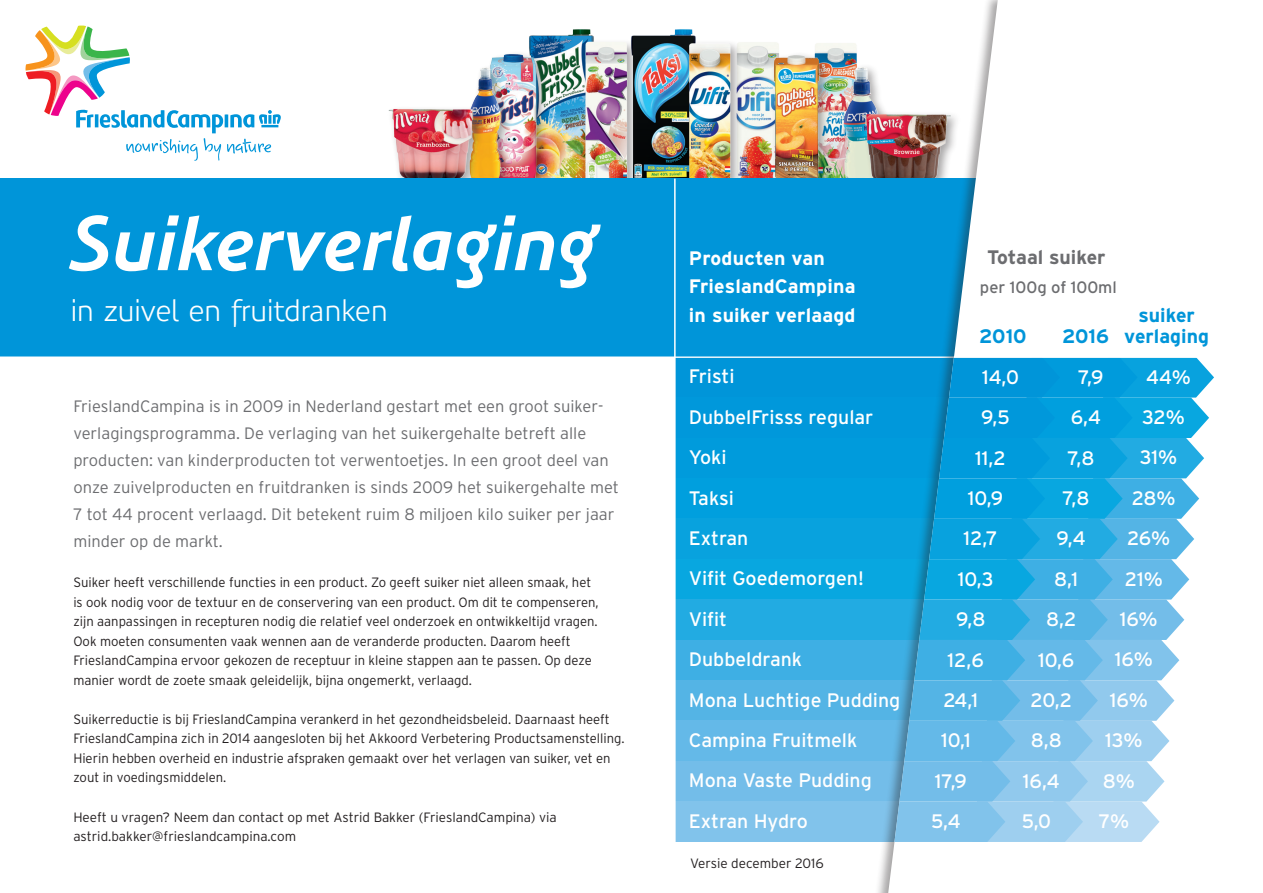
<style>
.page{position:relative;width:1263px;height:893px;background:#fff}
.page>*{position:absolute;margin:0;border:0;box-sizing:border-box;transform-origin:0 0}
.t1{font:italic 700 75.3px "Precious Sans";color:#fff}
.t2{font:30.15px "Precious Sans";color:#fff}
.t3{font:19.5px/40.3px "Interstate";color:#fff}
.t4{font:700 19.5px/28.5px "Interstate";letter-spacing:.01em;color:#fff}
.t5{font:700 19.5px/21px "Interstate";color:#0095d9;text-align:center}
.t6{font:700 19.5px "Interstate";color:#6c6d70}
.t7{font:300 16.5px/27px "Interstate";color:#6c6d70}
.t8{font:16.5px "Interstate";color:#6c6d70}
.t9{font:300 13.5px/19.5px "Interstate";color:#231f20}
</style>
<div class="page">
<img style="left:631px;top:29px;width:65px;height:150px">
<img style="left:529px;top:29px;width:65px;height:150px">
<img style="left:815px;top:43px;width:42px;height:136px">
<img style="left:744px;top:42px;width:35px;height:137px">
<div style="left:581px;top:38px;width:59px;height:153px;background:#231f20;opacity:.4"></div>
<img style="left:577px;top:40px;width:59px;height:139px">
<div style="left:771px;top:51px;width:61px;height:139px;background:#231f20;opacity:.4"></div>
<img style="left:768px;top:52px;width:58px;height:127px">
<img style="left:490px;top:44px;width:57px;height:135px">
<img style="left:675px;top:39px;width:69px;height:140px">
<div style="left:465px;top:64px;width:48px;height:130px;background:#231f20;opacity:.4"></div>
<img style="left:465px;top:66px;width:42px;height:113px">
<img style="left:836px;top:62px;width:35px;height:117px">
<img style="left:859px;top:96px;width:12px;height:83px">
<div style="left:386px;top:105px;width:102px;height:87px;background:#231f20;opacity:.4"></div>
<img style="left:384px;top:91px;width:96px;height:88px">
<div style="left:675px;top:357px;width:588px;height:41px;background:#0095d9"></div>
<div style="left:675px;top:398px;width:588px;height:40px;background:#0098db"></div>
<div style="left:675px;top:438px;width:588px;height:40px;background:#009bdc"></div>
<div style="left:675px;top:478px;width:588px;height:41px;background:#009fde"></div>
<div style="left:675px;top:519px;width:588px;height:40px;background:#08a2de"></div>
<div style="left:675px;top:559px;width:588px;height:41px;background:#08a7e0"></div>
<div style="left:675px;top:600px;width:588px;height:40px;background:#22abe2"></div>
<div style="left:675px;top:640px;width:588px;height:40px;background:#3eafe4"></div>
<div style="left:675px;top:680px;width:588px;height:41px;background:#54b4e5"></div>
<div style="left:675px;top:721px;width:588px;height:40px;background:#64b9e8"></div>
<div style="left:675px;top:761px;width:588px;height:40px;background:#73bde9"></div>
<div style="left:675px;top:801px;width:588px;height:41px;background:#81c3eb"></div>
<div style="left:0;top:179px;width:1263px;height:178px;background:#0095d9"></div>
<hr style="left:0;top:356px;width:1263px;height:2px;background:#fff">
<hr style="left:674px;top:179px;width:2px;height:682px;background:#fff">
<div style="left:871px;top:0;width:392px;height:893px;background:#231f20;opacity:.4"></div>
<svg style="left:888px;top:0;width:375px;height:893px;fill:#fff"></svg>
<svg style="left:894px;top:357px;width:320px;height:485px"></svg>
<hr style="left:954px;top:356px;width:277px;height:2px;background:#fff">
<svg style="left:26px;top:26px;width:255px;height:135px"></svg>
<h1 class="t1" style="left:71px;top:195px;width:529px">Suikerverlaging</h1>
<h2 class="t2" style="left:71px;top:291px;width:318px">in zuivel en fruitdranken</h2>
<p class="t7" style="left:73px;top:392px;width:547px">FrieslandCampina is in 2009 in Nederland gestart met een groot suiker&shy;verlagingsprogramma. De verlaging van het suikergehalte betreft alle producten: van kinderproducten tot verwentoetjes. In een groot deel van onze zuivelproducten en fruitdranken is sinds 2009 het suikergehalte met 7 tot 44 procent verlaagd. Dit betekent ruim 8 miljoen kilo suiker per jaar minder op de markt.</p>
<p class="t9" style="left:73px;top:573px;width:527px">Suiker heeft verschillende functies in een product. Zo geeft suiker niet alleen smaak, het is ook nodig voor de textuur en de conservering van een product. Om dit te compenseren, zijn aanpassingen in recepturen nodig die relatief veel onderzoek en ontwikkeltijd vragen.<br>Ook moeten consumenten vaak wennen aan de veranderde producten. Daarom heeft FrieslandCampina ervoor gekozen de receptuur in kleine stappen aan te passen. Op deze manier wordt de zoete smaak geleidelijk, bijna ongemerkt, verlaagd.</p>
<p class="t9" style="left:73px;top:709px;width:553px">Suikerreductie is bij FrieslandCampina verankerd in het gezondheidsbeleid. Daarnaast heeft FrieslandCampina zich in 2014 aangesloten bij het Akkoord Verbetering Productsamenstelling.<br>Hierin hebben overheid en industrie afspraken gemaakt over het verlagen van suiker, vet en zout in voedingsmiddelen.</p>
<p class="t9" style="left:73px;top:807px;width:485px">Heeft u vragen? Neem dan contact op met Astrid Bakker (FrieslandCampina) via astrid.bakker@frieslandcampina.com</p>
<h3 class="t4" style="left:689px;top:244px;width:168px">Producten van<br>FrieslandCampina in suiker verlaagd</h3>
<h3 class="t6" style="left:987px;top:246px;width:120px">Totaal suiker</h3>
<p class="t8" style="left:980px;top:278px;width:138px">per 100g of 100ml</p>
<h3 class="t5" style="left:979px;top:325px;width:49px">2010</h3>
<h3 class="t5" style="left:1062px;top:325px;width:48px">2016</h3>
<h3 class="t5" style="left:1124px;top:304px;width:86px">suiker verlaging</h3>
<h3 class="t3" style="left:689px;top:356px;width:213px">Fristi<br>DubbelFrisss regular<br>Yoki<br>Taksi<br>Extran<br>Vifit Goedemorgen!<br>Vifit<br>Dubbeldrank<br>Mona Luchtige Pudding<br>Campina Fruitmelk<br>Mona Vaste Pudding<br>Extran Hydro</h3>
<h3 class="t3" style="left:982px;top:357px;width:38px">14,0</h3>
<h3 class="t3" style="left:1146px;top:356px;width:46px">44%</h3>
<h3 class="t3" style="left:1142px;top:397px;width:44px">32%</h3>
<h3 class="t3" style="left:1140px;top:437px;width:39px">31%</h3>
<h3 class="t3" style="left:1132px;top:478px;width:45px">28%</h3>
<h3 class="t3" style="left:1127px;top:518px;width:44px">26%</h3>
<h3 class="t3" style="left:1125px;top:558px;width:40px">21%</h3>
<h3 class="t3" style="left:1120px;top:599px;width:39px">16%</h3>
<h3 class="t3" style="left:1115px;top:639px;width:39px">16%</h3>
<h3 class="t3" style="left:1110px;top:680px;width:39px">16%</h3>
<h3 class="t3" style="left:1105px;top:720px;width:39px">13%</h3>
<h3 class="t3" style="left:1103px;top:760px;width:33px">8%</h3>
<h3 class="t3" style="left:1099px;top:801px;width:32px">7%</h3>
<h3 class="t3" style="left:1078px;top:357px;width:27px">7,9</h3>
<h3 class="t3" style="left:1071px;top:397px;width:32px">6,4</h3>
<h3 class="t3" style="left:1067px;top:437px;width:29px">7,8</h3>
<h3 class="t3" style="left:1062px;top:478px;width:29px">7,8</h3>
<h3 class="t3" style="left:1056px;top:518px;width:31px">9,4</h3>
<h3 class="t3" style="left:1054px;top:559px;width:25px">8,1</h3>
<h3 class="t3" style="left:1046px;top:599px;width:32px">8,2</h3>
<h3 class="t3" style="left:1038px;top:639px;width:38px">10,6</h3>
<h3 class="t3" style="left:1030px;top:680px;width:43px">20,2</h3>
<h3 class="t3" style="left:1031px;top:720px;width:33px">8,8</h3>
<h3 class="t3" style="left:1023px;top:760px;width:38px">16,4</h3>
<h3 class="t3" style="left:1022px;top:801px;width:31px">5,0</h3>
<h3 class="t3" style="left:981px;top:397px;width:30px">9,5</h3>
<h3 class="t3" style="left:975px;top:437px;width:32px">11,2</h3>
<h3 class="t3" style="left:968px;top:478px;width:37px">10,9</h3>
<h3 class="t3" style="left:963px;top:518px;width:36px">12,7</h3>
<h3 class="t3" style="left:958px;top:559px;width:38px">10,3</h3>
<h3 class="t3" style="left:956px;top:599px;width:31px">9,8</h3>
<h3 class="t3" style="left:948px;top:639px;width:38px">12,6</h3>
<h3 class="t3" style="left:944px;top:680px;width:36px">24,1</h3>
<h3 class="t3" style="left:941px;top:720px;width:31px">10,1</h3>
<h3 class="t3" style="left:935px;top:761px;width:34px">17,9</h3>
<h3 class="t3" style="left:931px;top:801px;width:31px">5,4</h3>
<p class="t9" style="left:690px;top:853px;width:135px">Versie december 2016</p>
</div>
